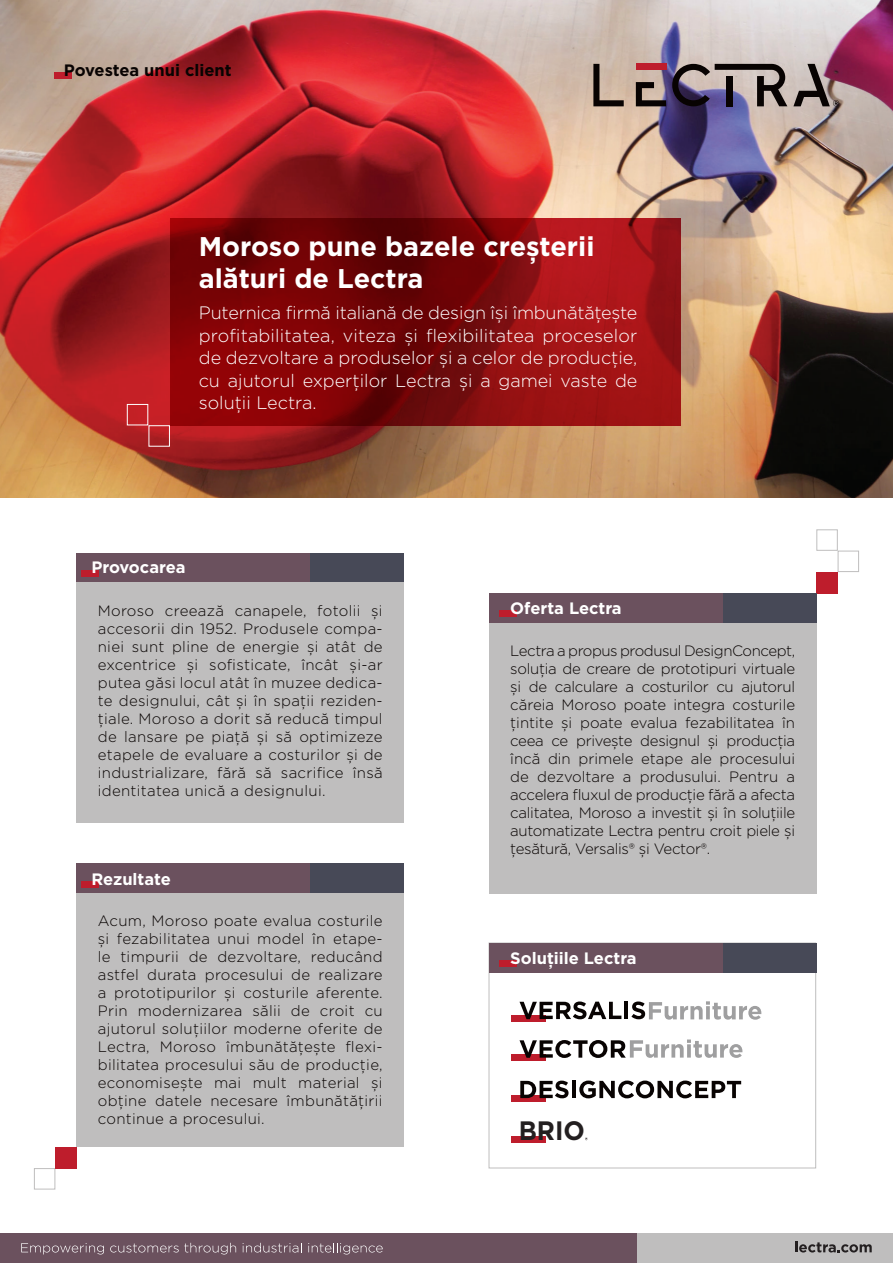
<style>
.page{position:relative;width:893px;height:1263px;background:#fff}
.page>*{position:absolute;margin:0;border:0;box-sizing:border-box;transform-origin:0 0}
.t1{font:700 27px/32.4px "Gotham";color:#fff}
.t2{font:700 26.55px "Gotham";color:#231f20;scale:.95 1}
.t3{font:300 18px/22.5px "Gotham";color:#fff;text-align:justify}
.t4{font:700 16.5px "Gotham";color:#fff}
.t5{font:700 16.5px "Gotham";color:#080302}
.t6{font:300 15px/18px "Gotham";letter-spacing:.02em;color:#080302;text-align:justify}
</style>
<div class="page">
<img style="left:0;top:0;width:893px;height:497px">
<svg style="left:170px;top:218px;width:510px;height:207px;background:#85090b"></svg>
<div style="left:489px;top:942px;width:327px;height:226px;border:1px solid #bfbebe"></div>
<div style="left:0;top:1233px;width:893px;height:30px;background:#6b515e"></div>
<div style="left:638px;top:1233px;width:255px;height:30px;background:#bfbebe"></div>
<svg style="left:795px;top:1241px;width:77px;height:11px"></svg>
<div style="left:54px;top:72px;width:17px;height:6px;background:#be1d2c"></div>
<div style="left:816px;top:529px;width:22px;height:22px;border:1px solid #bfbebe"></div>
<div style="left:838px;top:551px;width:21px;height:21px;border:1px solid #bfbebe"></div>
<div style="left:34px;top:1168px;width:21px;height:21px;border:1px solid #bfbebe"></div>
<div style="left:816px;top:572px;width:22px;height:21px;background:#be1d2c"></div>
<div style="left:55px;top:1147px;width:22px;height:21px;background:#be1d2c"></div>
<div style="left:77px;top:553px;width:327px;height:30px;background:#474957"></div>
<div style="left:489px;top:593px;width:327px;height:30px;background:#474957"></div>
<div style="left:489px;top:943px;width:327px;height:30px;background:#474957"></div>
<div style="left:77px;top:863px;width:327px;height:30px;background:#474957"></div>
<div style="left:77px;top:553px;width:233px;height:30px;background:#6b515e"></div>
<div style="left:489px;top:593px;width:234px;height:30px;background:#6b515e"></div>
<div style="left:489px;top:943px;width:234px;height:30px;background:#6b515e"></div>
<div style="left:77px;top:863px;width:233px;height:30px;background:#6b515e"></div>
<div style="left:81px;top:570px;width:17px;height:6px;background:#be1d2c"></div>
<div style="left:500px;top:610px;width:17px;height:7px;background:#be1d2c"></div>
<div style="left:81px;top:881px;width:17px;height:7px;background:#be1d2c"></div>
<div style="left:500px;top:960px;width:17px;height:7px;background:#be1d2c"></div>
<div style="left:77px;top:583px;width:327px;height:240px;background:#bfbebe"></div>
<div style="left:489px;top:623px;width:327px;height:270px;background:#bfbebe"></div>
<div style="left:77px;top:893px;width:327px;height:254px;background:#bfbebe"></div>
<svg style="left:593px;top:64px;width:31px;height:42px"></svg>
<svg style="left:636px;top:82px;width:30px;height:24px"></svg>
<div style="left:636px;top:64px;width:30px;height:6px;background:#be1d2c"></div>
<svg style="left:672px;top:64px;width:115px;height:42px;background:#746a72"></svg>
<svg style="left:793px;top:64px;width:46px;height:42px;background:#8a7677"></svg>
<div style="left:511px;top:1016px;width:34px;height:6px;background:#be1d2c"></div>
<svg style="left:519px;top:1001px;width:102px;height:18px"></svg>
<hr style="left:624px;top:1002px;width:4px;height:17px;background:#080302">
<svg style="left:631px;top:1001px;width:130px;height:19px"></svg>
<div style="left:511px;top:1054px;width:35px;height:6px;background:#be1d2c"></div>
<svg style="left:519px;top:1039px;width:223px;height:19px"></svg>
<svg style="left:511px;top:1095px;width:34px;height:6px"></svg>
<svg style="left:520px;top:1080px;width:48px;height:18px"></svg>
<hr style="left:572px;top:1081px;width:4px;height:17px;background:#080302">
<svg style="left:579px;top:1080px;width:162px;height:18px"></svg>
<div style="left:511px;top:1137px;width:35px;height:6px;background:#be1d2c"></div>
<svg style="left:21px;top:1243px;width:83px;height:11px"></svg>
<svg style="left:110px;top:1243px;width:126px;height:11px"></svg>
<svg style="left:243px;top:1243px;width:59px;height:9px"></svg>
<svg style="left:308px;top:1243px;width:75px;height:11px"></svg>
<div style="left:149px;top:425px;width:21px;height:22px;border:1px solid #fff"></div>
<div style="left:127px;top:404px;width:21px;height:21px;border:1px solid #fff"></div>
<p class="t5" style="left:64px;top:59px;width:169px">Povestea unui client</p>
<h1 class="t1" style="left:199px;top:230px;width:397px">Moroso pune bazele creșterii alături de Lectra</h1>
<p class="t3" style="left:199px;top:301px;width:440px">Puternica firmă italiană de design își îmbunătățește profitabilitatea, viteza și flexibilitatea proceselor de dezvoltare a produselor și a celor de producție, cu ajutorul experților Lectra și a gamei vaste de soluții Lectra.</p>
<p class="t4" style="left:91px;top:556px;width:96px">Provocarea</p>
<p class="t6" style="left:98px;top:601px;width:286px">Moroso creează canapele, fotolii și accesorii din 1952. Produsele compa&shy;niei sunt pline de energie și atât de excentrice și sofisticate, încât și-ar putea găsi locul atât în muzee dedica&shy;te designului, cât și în spații reziden&shy;țiale. Moroso a dorit să reducă timpul de lansare pe piață și să optimizeze etapele de evaluare a costurilor și de industrializare, fără să sacrifice însă identitatea unică a designului.</p>
<p class="t4" style="left:91px;top:868px;width:81px">Rezultate</p>
<p class="t6" style="left:98px;top:911px;width:286px">Acum, Moroso poate evalua costurile și fezabilitatea unui model în etape&shy;le timpurii de dezvoltare, reducând astfel durata procesului de realizare a prototipurilor și costurile aferente.<br>Prin modernizarea sălii de croit cu ajutorul soluțiilor moderne oferite de Lectra, Moroso îmbunătățește flexi&shy;bilitatea procesului său de producție, economisește mai mult material și obține datele necesare îmbunătățirii continue a procesului.</p>
<p class="t4" style="left:510px;top:597px;width:113px">Oferta Lectra</p>
<p class="t6" style="left:510px;top:641px;width:286px">Lectra a propus produsul DesignConcept, soluția de creare de prototipuri virtuale și de calculare a costurilor cu ajutorul căreia Moroso poate integra costurile țintite și poate evalua fezabilitatea în ceea ce privește designul și producția încă din primele etape ale procesului de dezvoltare a produsului. Pentru a accelera fluxul de producție fără a afecta calitatea, Moroso a investit și în soluțiile automatizate Lectra pentru croit piele și țesătură, Versalis® și Vector®.</p>
<p class="t4" style="left:510px;top:947px;width:128px">Soluțiile Lectra</p>
<h2 class="t2" style="left:519px;top:1113px;width:71px">BRIO</h2>
</div>
